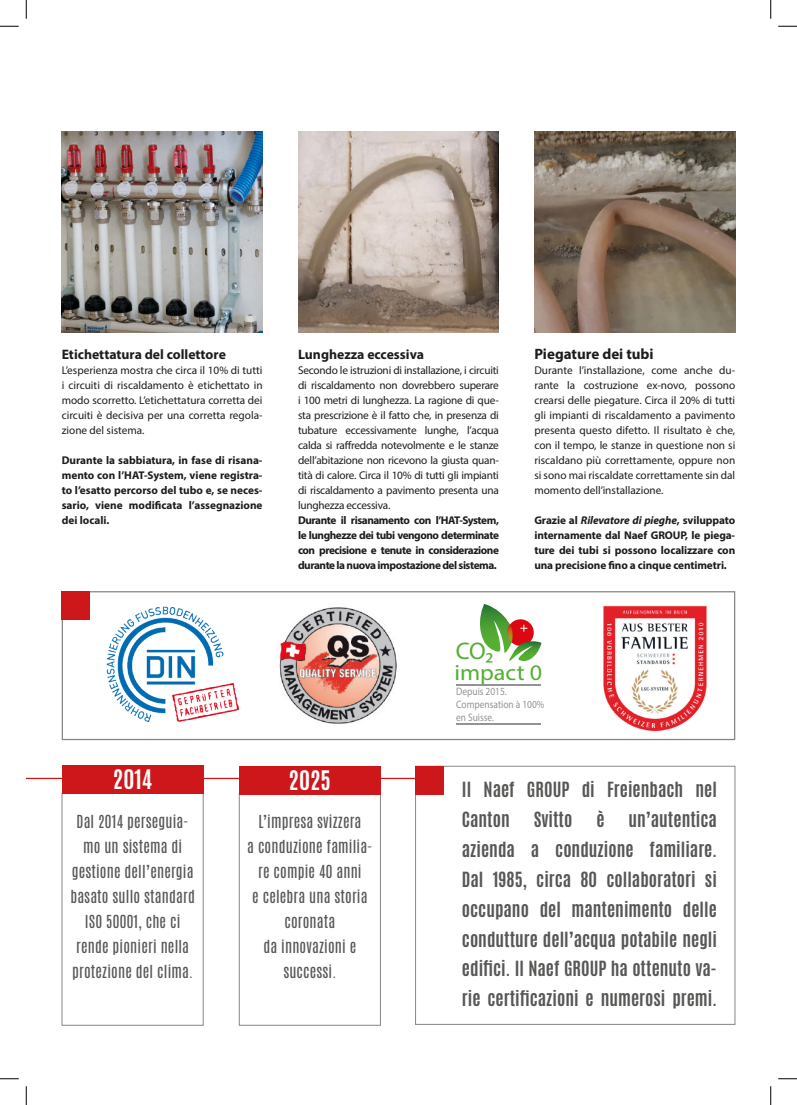
<style>
.page{position:relative;width:797px;height:1105px;background:#fff}
.page>*{position:absolute;margin:0;border:0;box-sizing:border-box;transform-origin:0 0}
.t1{font:24.12px "Myriad Pro";color:#53af32}
.ZAHL_IN_ZAHLENKUGEL{font:700 22.5px "Antonio";color:#fff}
.t2{font:22.25px "Myriad Pro";color:#53af32;scale:1.08 1}
.meilensteinkasten{font:700 17.5px/29.9px "Antonio";color:#575756}
.meilensteinkasten-2{font:15px/25px "Antonio";letter-spacing:.01em;color:#575756;text-align:center}
.FLIESS_MYRIAD_10P{font:700 15px "Myriad Pro";color:#1d1d1b}
.FLIESS_TITEL_MYRIAD_12_P{font:700 13.75px "Myriad Pro";color:#1d1d1b}
.FLIESS_MYRIAD_10P-2{font:11.25px/15px "Myriad Pro";color:#1d1d1b;text-align:justify}
.FLIESS_MYRIAD_10P-3{font:700 11.25px/15px "Myriad Pro";letter-spacing:-.01em;color:#1d1d1b;text-align:justify}
.t3{font:10.88px/13.1px "Myriad Pro";color:#919496;scale:.86 1}
.s1{font-style:italic}
</style>
<div class="page">
<div style="left:415px;top:766px;width:320px;height:259px;border:1px solid #878787"></div>
<div style="left:62px;top:591px;width:673px;height:149px;border:1px solid #868585"></div>
<img style="left:279px;top:607px;width:118px;height:117px">
<img style="left:106px;top:606px;width:133px;height:116px">
<hr style="left:456px;top:684px;width:85px;height:1px;background:#919496">
<hr style="left:456px;top:723px;width:85px;height:1px;background:#919496">
<svg style="left:480px;top:604px;width:61px;height:57px"></svg>
<img style="left:603px;top:605px;width:104px;height:126px">
<img style="left:298px;top:131px;width:201px;height:201px">
<img style="left:534px;top:131px;width:201px;height:201px">
<img style="left:62px;top:131px;width:200px;height:201px">
<hr style="left:26px;top:778px;width:403px;height:1px;background:#cd171a">
<div style="left:62px;top:793px;width:141px;height:232px;border:1px solid #878787"></div>
<div style="left:239px;top:793px;width:142px;height:232px;border:1px solid #878787"></div>
<div style="left:62px;top:765px;width:141px;height:28px;background:#cd171a"></div>
<div style="left:239px;top:766px;width:142px;height:28px;background:#cd171a"></div>
<div style="left:415px;top:766px;width:28px;height:28px;background:#cd171a"></div>
<div style="left:62px;top:591px;width:28px;height:28px;background:#cd171a"></div>
<svg style="left:0;top:25px;width:19px;height:2px"></svg>
<svg style="left:778px;top:25px;width:19px;height:2px"></svg>
<svg style="left:0;top:1078px;width:19px;height:1px"></svg>
<svg style="left:778px;top:1078px;width:19px;height:1px"></svg>
<svg style="left:25px;top:0;width:2px;height:19px"></svg>
<svg style="left:25px;top:1086px;width:2px;height:19px"></svg>
<svg style="left:770px;top:0;width:1px;height:19px"></svg>
<svg style="left:770px;top:1086px;width:1px;height:19px"></svg>
<p class="FLIESS_TITEL_MYRIAD_12_P" style="left:62px;top:345px;width:166px">Etichettatura del collettore</p>
<p class="FLIESS_MYRIAD_10P-2" style="left:62px;top:362px;width:202px">L’esperienza mostra che circa il 10% di tutti i circuiti di riscaldamento è etichettato in modo scorretto. L’etichettatura corretta dei circuiti è decisiva per una corretta regola&shy;zione del sistema.</p>
<p class="FLIESS_MYRIAD_10P-3" style="left:62px;top:452px;width:202px">Durante la sabbiatura, in fase di risana&shy;mento con l’HAT-System, viene registra&shy;to l’esatto percorso del tubo e, se neces&shy;sario, viene modificata l’assegnazione dei locali.</p>
<p class="FLIESS_TITEL_MYRIAD_12_P" style="left:298px;top:345px;width:128px">Lunghezza eccessiva</p>
<p class="FLIESS_MYRIAD_10P-2" style="left:298px;top:362px;width:202px">Secondo le istruzioni di installazione, i circuiti di riscaldamento non dovrebbero superare i 100 metri di lunghezza. La ragione di que&shy;sta prescrizione è il fatto che, in presenza di tubature eccessivamente lunghe, l’acqua calda si raffredda notevolmente e le stanze dell’abitazione non ricevono la giusta quan&shy;tità di calore. Circa il 10% di tutti gli impianti di riscaldamento a pavimento presenta una lunghezza eccessiva.</p>
<p class="FLIESS_MYRIAD_10P-3" style="left:298px;top:512px;width:202px">Durante il risanamento con l’HAT-System, le lunghezze dei tubi vengono determinate con precisione e tenute in considerazione durante la nuova impostazione del sistema.</p>
<p class="FLIESS_MYRIAD_10P" style="left:534px;top:344px;width:121px">Piegature dei tubi</p>
<p class="FLIESS_MYRIAD_10P-2" style="left:534px;top:362px;width:202px">Durante l’installazione, come anche du&shy;rante la costruzione ex-novo, possono crearsi delle piegature. Circa il 20% di tutti gli impianti di riscaldamento a pavimento presenta questo difetto. Il risultato è che, con il tempo, le stanze in questione non si riscaldano più correttamente, oppure non si sono mai riscaldate correttamente sin dal momento dell’installazione.</p>
<p class="FLIESS_MYRIAD_10P-3" style="left:534px;top:512px;width:202px">Grazie al <span class="s1">Rilevatore di pieghe</span>, sviluppato internamente dal Naef GROUP, le piega&shy;ture dei tubi si possono localizzare con una precisione fino a cinque centimetri.</p>
<p class="t1" style="left:456px;top:636px;width:39px">CO2</p>
<p class="t2" style="left:454px;top:659px;width:83px">impact 0</p>
<p class="t3" style="left:456px;top:684px;width:104px">Depuis 2015.<br>Compensation à 100% en Suisse.</p>
<p class="ZAHL_IN_ZAHLENKUGEL" style="left:113px;top:762px;width:41px">2014</p>
<p class="ZAHL_IN_ZAHLENKUGEL" style="left:288px;top:763px;width:44px">2025</p>
<p class="meilensteinkasten-2" style="left:70px;top:809px;width:126px">Dal 2014 perseguia&shy;mo un sistema di gestione dell’energia basato sullo standard<br>ISO 50001, che ci rende pionieri nella protezione del clima.</p>
<p class="meilensteinkasten-2" style="left:258px;top:809px;width:104px">L’impresa svizzera</p>
<p class="meilensteinkasten-2" style="left:247px;top:834px;width:127px">a conduzione familia&shy;re compie 40 anni<br>e celebra una storia coronata<br>da innovazioni e successi.</p>
<p class="meilensteinkasten" style="left:462px;top:775px;width:256px">Il Naef GROUP di Freienbach nel<br>Canton</p>
<p class="meilensteinkasten" style="left:533px;top:805px;width:40px">Svitto</p>
<p class="meilensteinkasten" style="left:596px;top:805px;width:10px">è</p>
<p class="meilensteinkasten" style="left:462px;top:805px;width:256px;text-align:right">un’autentica<br>azienda a conduzione familiare.</p>
<p class="meilensteinkasten" style="left:462px;top:865px;width:256px;text-align:justify">Dal 1985, circa 80 collaboratori si occupano del mantenimento delle condutture dell’acqua potabile negli edifici. Il Naef GROUP ha ottenuto va&shy;rie certificazioni e numerosi premi.</p>
</div>
